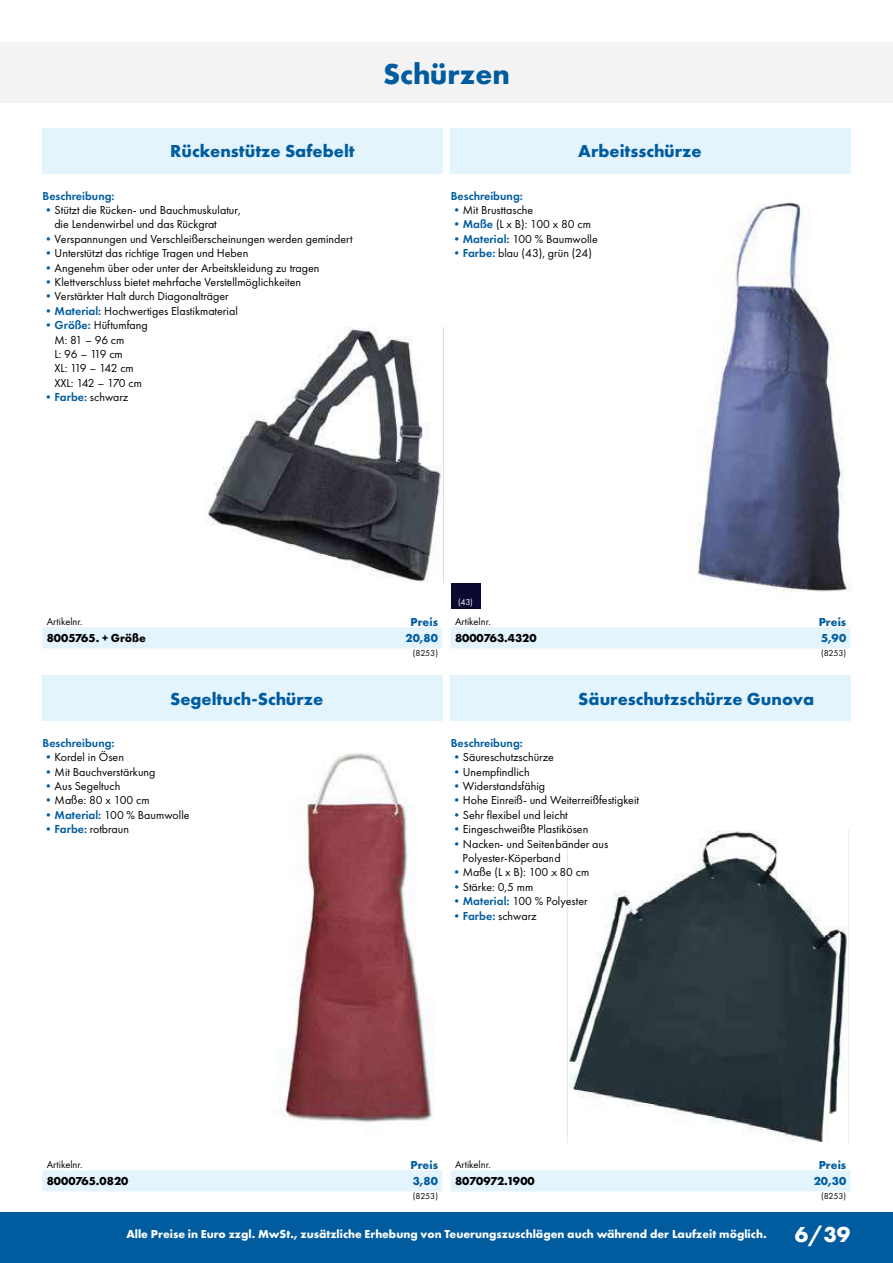
<style>
.page{position:relative;width:893px;height:1263px;background:#fff}
.page>*{position:absolute;margin:0;border:0;box-sizing:border-box;transform-origin:0 0}
.t1{font:700 30px "Futura PT";color:#005c9f}
.t2{font:700 22.5px "Futura PT";color:#fff}
.t3{font:700 18px "Futura PT";color:#005c9f}
.t4{font:12px/14.4px "Futura PT";color:#000}
.t5{font:700 12px "Futura PT";color:#fff}
.t6{font:600 12px "Futura PT";color:#005c9f}
.t7{font:700 12px "Futura PT";color:#000}
.t8{font:700 12px "Futura PT";color:#005c9f}
.t9{font:10.5px "Futura PT";color:#000}
.t10{font:9px "Futura PT";letter-spacing:-.035em;color:#000}
.t11{font:9px "Futura PT";color:#fff}
.s1{color:#005c9f}
.s2{font-weight:600;color:#005c9f}
</style>
<div class="page">
<div style="left:166px;top:128px;width:276px;height:45px;background:#e3f4fd"></div>
<div style="left:43px;top:128px;width:123px;height:45px;background:#e3f4fd"></div>
<div style="left:43px;top:627px;width:399px;height:21px;background:#e3f4fd"></div>
<img style="left:206px;top:327px;width:238px;height:256px">
<div style="left:166px;top:675px;width:276px;height:46px;background:#e3f4fd"></div>
<div style="left:43px;top:675px;width:123px;height:46px;background:#e3f4fd"></div>
<div style="left:43px;top:1170px;width:399px;height:21px;background:#e3f4fd"></div>
<img style="left:280px;top:753px;width:154px;height:369px">
<div style="left:574px;top:128px;width:276px;height:45px;background:#e3f4fd"></div>
<div style="left:451px;top:128px;width:123px;height:45px;background:#e3f4fd"></div>
<div style="left:451px;top:583px;width:29px;height:26px;background:#090932"></div>
<div style="left:451px;top:627px;width:399px;height:21px;background:#e3f4fd"></div>
<img style="left:689px;top:202px;width:161px;height:390px">
<div style="left:574px;top:675px;width:276px;height:46px;background:#e3f4fd"></div>
<div style="left:451px;top:675px;width:123px;height:46px;background:#e3f4fd"></div>
<div style="left:451px;top:1170px;width:399px;height:21px;background:#e3f4fd"></div>
<img style="left:567px;top:831px;width:282px;height:311px">
<div style="left:0;top:1212px;width:893px;height:51px;background:#005c9f"></div>
<div style="left:0;top:43px;width:893px;height:60px;background:#f4f3f4"></div>
<h3 class="t3" style="left:170px;top:140px;width:186px">Rückenstütze Safebelt</h3>
<p class="t6" style="left:43px;top:188px;width:74px">Beschreibung:</p>
<p class="t4" style="left:54px;top:203px;width:188px;text-indent:-12px"><span class="s1">•</span>Stützt die Rücken- und Bauchmuskulatur, die Lendenwirbel und das Rückgrat</p>
<p class="t4" style="left:43px;top:232px;width:312px"><span class="s1">•</span>Verspannungen und Verschleißerscheinungen werden gemindert</p>
<p class="t4" style="left:43px;top:246px;width:207px"><span class="s1">•</span>Unterstützt das richtige Tragen und Heben</p>
<p class="t4" style="left:43px;top:260px;width:278px"><span class="s1">•</span>Angenehm über oder unter der Arbeitskleidung zu tragen</p>
<p class="t4" style="left:43px;top:275px;width:260px"><span class="s1">•</span>Klettverschluss bietet mehrfache Verstellmöglichkeiten</p>
<p class="t4" style="left:43px;top:289px;width:188px"><span class="s1">•</span>Verstärkter Halt durch Diagonalträger</p>
<p class="t4" style="left:43px;top:304px;width:197px"><span class="s1">•</span><span class="s2">Material:</span> Hochwertiges Elastikmaterial</p>
<p class="t4" style="left:54px;top:318px;width:95px;text-indent:-12px"><span class="s1">•</span><span class="s2">Größe:</span> Hüftumfang<br>M: 81 – 96 cm<br>L: 96 – 119 cm<br>XL: 119 – 142 cm<br>XXL: 142 – 170 cm</p>
<p class="t4" style="left:43px;top:390px;width:87px"><span class="s1">•</span><span class="s2">Farbe:</span> schwarz</p>
<h1 class="t1" style="left:383px;top:55px;width:128px">Schürzen</h1>
<h3 class="t3" style="left:578px;top:140px;width:125px">Arbeitsschürze</h3>
<p class="t6" style="left:451px;top:188px;width:74px">Beschreibung:</p>
<p class="t4" style="left:451px;top:203px;width:84px"><span class="s1">•</span>Mit Brusttasche</p>
<p class="t4" style="left:451px;top:217px;width:142px"><span class="s1">•</span><span class="s2">Maße</span> (L x B): 100 x 80 cm</p>
<p class="t4" style="left:451px;top:232px;width:149px"><span class="s1">•</span><span class="s2">Material:</span> 100 % Baumwolle</p>
<p class="t4" style="left:451px;top:246px;width:143px"><span class="s1">•</span><span class="s2">Farbe:</span> blau (43), grün (24)</p>
<p class="t9" style="left:47px;top:615px;width:37px">Artikelnr.</p>
<p class="t8" style="left:411px;top:615px;width:29px">Preis</p>
<p class="t7" style="left:47px;top:631px;width:101px">8005765. + Größe</p>
<p class="t8" style="left:405px;top:631px;width:34px">20,80</p>
<p class="t10" style="left:413px;top:648px;width:27px">(8253)</p>
<h3 class="t3" style="left:170px;top:687px;width:155px">Segeltuch-Schürze</h3>
<p class="t6" style="left:43px;top:735px;width:74px">Beschreibung:</p>
<p class="t4" style="left:43px;top:750px;width:83px"><span class="s1">•</span>Kordel in Ösen</p>
<p class="t4" style="left:43px;top:764px;width:114px"><span class="s1">•</span>Mit Bauchverstärkung</p>
<p class="t4" style="left:43px;top:779px;width:79px"><span class="s1">•</span>Aus Segeltuch</p>
<p class="t4" style="left:43px;top:793px;width:109px"><span class="s1">•</span>Maße: 80 x 100 cm</p>
<p class="t4" style="left:43px;top:808px;width:149px"><span class="s1">•</span><span class="s2">Material:</span> 100 % Baumwolle</p>
<p class="t4" style="left:43px;top:822px;width:88px"><span class="s1">•</span><span class="s2">Farbe:</span> rotbraun</p>
<p class="t11" style="left:458px;top:596px;width:16px">(43)</p>
<p class="t9" style="left:455px;top:615px;width:37px">Artikelnr.</p>
<p class="t8" style="left:819px;top:615px;width:29px">Preis</p>
<p class="t7" style="left:455px;top:631px;width:83px">8000763.4320</p>
<p class="t8" style="left:821px;top:631px;width:27px">5,90</p>
<p class="t10" style="left:821px;top:648px;width:27px">(8253)</p>
<h3 class="t3" style="left:578px;top:687px;width:237px">Säureschutzschürze Gunova</h3>
<p class="t6" style="left:451px;top:735px;width:74px">Beschreibung:</p>
<p class="t4" style="left:451px;top:750px;width:105px"><span class="s1">•</span>Säureschutzschürze</p>
<p class="t4" style="left:451px;top:764px;width:80px"><span class="s1">•</span>Unempfindlich</p>
<p class="t4" style="left:451px;top:779px;width:96px"><span class="s1">•</span>Widerstandsfähig</p>
<p class="t4" style="left:451px;top:793px;width:190px"><span class="s1">•</span>Hohe Einreiß- und Weiterreißfestigkeit</p>
<p class="t4" style="left:451px;top:808px;width:119px"><span class="s1">•</span>Sehr flexibel und leicht</p>
<p class="t4" style="left:451px;top:822px;width:139px"><span class="s1">•</span>Eingeschweißte Plastikösen</p>
<p class="t4" style="left:463px;top:836px;width:147px;text-indent:-12px"><span class="s1">•</span>Nacken- und Seitenbänder aus<br>Polyester-Köperband</p>
<p class="t4" style="left:451px;top:865px;width:140px"><span class="s1">•</span>Maße (L x B): 100 x 80 cm</p>
<p class="t4" style="left:451px;top:880px;width:84px"><span class="s1">•</span>Stärke: 0,5 mm</p>
<p class="t4" style="left:451px;top:894px;width:138px"><span class="s1">•</span><span class="s2">Material:</span> 100 % Polyester</p>
<p class="t4" style="left:451px;top:908px;width:87px"><span class="s1">•</span><span class="s2">Farbe:</span> schwarz</p>
<p class="t9" style="left:47px;top:1158px;width:37px">Artikelnr.</p>
<p class="t8" style="left:411px;top:1157px;width:29px">Preis</p>
<p class="t7" style="left:47px;top:1174px;width:83px">8000765.0820</p>
<p class="t8" style="left:413px;top:1174px;width:27px">3,80</p>
<p class="t10" style="left:413px;top:1191px;width:27px">(8253)</p>
<p class="t9" style="left:455px;top:1158px;width:37px">Artikelnr.</p>
<p class="t8" style="left:819px;top:1157px;width:29px">Preis</p>
<p class="t7" style="left:455px;top:1174px;width:81px">8070972.1900</p>
<p class="t8" style="left:814px;top:1174px;width:34px">20,30</p>
<p class="t10" style="left:821px;top:1191px;width:27px">(8253)</p>
<p class="t5" style="left:126px;top:1226px;width:642px">Alle Preise in Euro zzgl. MwSt., zusätzliche Erhebung von Teuerungszuschlägen auch während der Laufzeit möglich.</p>
<h2 class="t2" style="left:795px;top:1220px;width:57px">6/39</h2>
</div>
